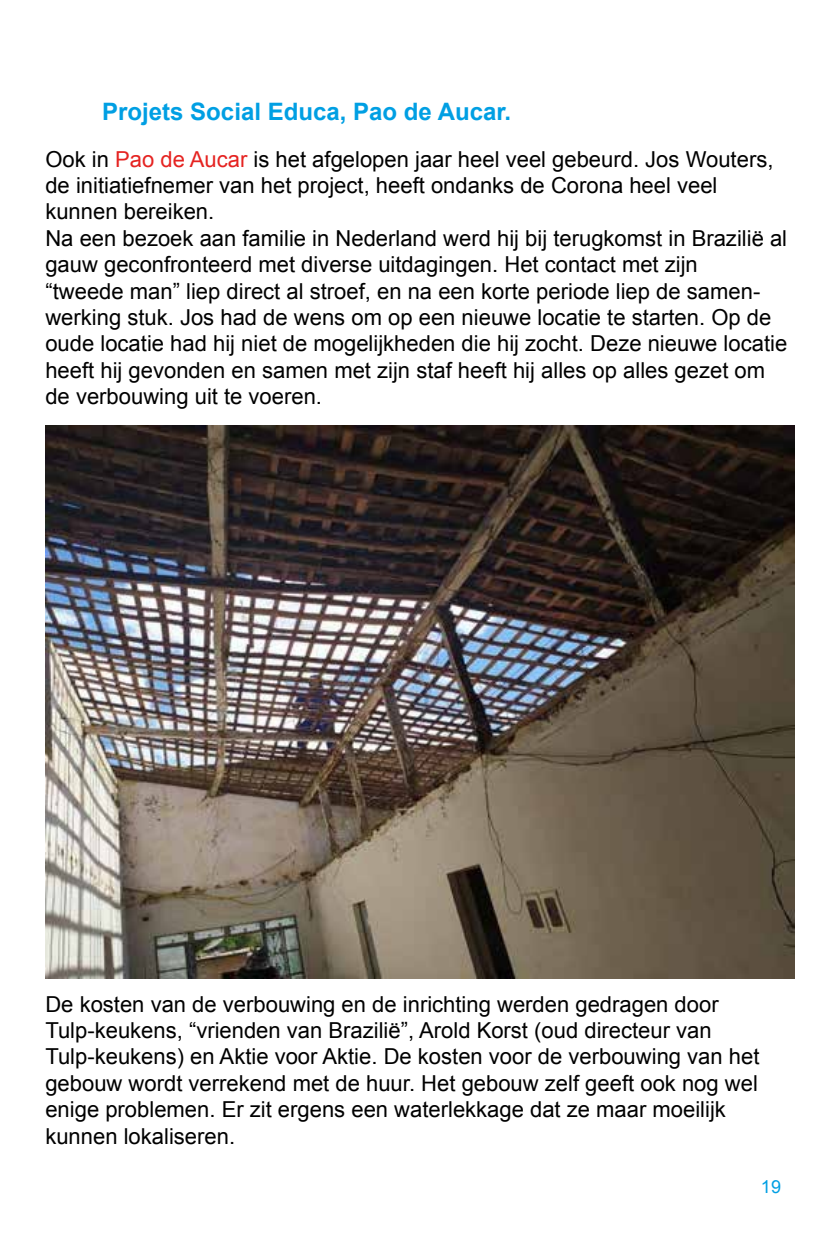
<style>
.page{position:relative;width:840px;height:1242px;background:#fff}
.page>*{position:absolute;margin:0;border:0;box-sizing:border-box;transform-origin:0 0}
.t1{font:700 24px "Arial";color:#009fe3}
.t2{font:22px/26.4px "Arial";color:#000}
.t3{font:18px "Arial";color:#009fe3}
.s1{color:#e52321}
</style>
<div class="page">
<img style="left:45px;top:425px;width:749px;height:553px">
<p class="t1" style="left:102px;top:95px;width:410px">Projets Social Educa, Pao de Aucar.</p>
<p class="t2" style="left:45px;top:146px;width:743px">Ook in <span class="s1">Pao de Aucar</span> is het afgelopen jaar heel veel gebeurd. Jos Wouters, de initiatiefnemer van het project, heeft ondanks de Corona heel veel kunnen bereiken.<br>Na een bezoek aan familie in Nederland werd hij bij terugkomst in Brazilië al gauw geconfronteerd met diverse uitdagingen. Het contact met zijn<br>“tweede man” liep direct al stroef, en na een korte periode liep de samen&shy;werking stuk. Jos had de wens om op een nieuwe locatie te starten. Op de oude locatie had hij niet de mogelijkheden die hij zocht. Deze nieuwe locatie heeft hij gevonden en samen met zijn staf heeft hij alles op alles gezet om de verbouwing uit te voeren.</p>
<p class="t2" style="left:45px;top:991px;width:715px">De kosten van de verbouwing en de inrichting werden gedragen door Tulp-keukens, “vrienden van Brazilië”, Arold Korst (oud directeur van Tulp-keukens) en Aktie voor Aktie. De kosten voor de verbouwing van het gebouw wordt verrekend met de huur. Het gebouw zelf geeft ook nog wel enige problemen. Er zit ergens een waterlekkage dat ze maar moeilijk kunnen lokaliseren.</p>
<p class="t3" style="left:760px;top:1174px;width:22px">19</p>
</div>
